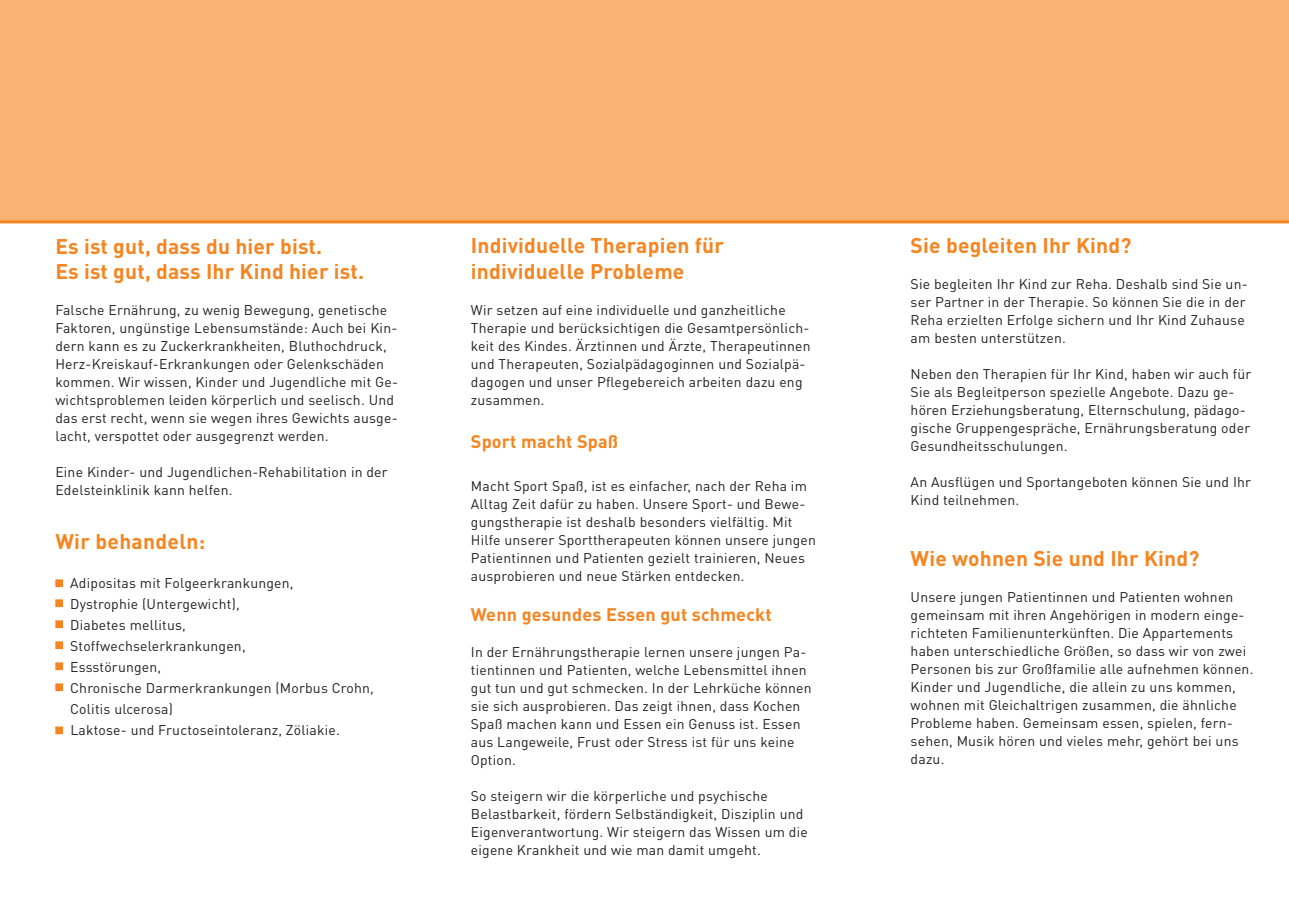
<style>
.page{position:relative;width:1289px;height:919px;background:#fff}
.page>*{position:absolute;margin:0;border:0;box-sizing:border-box;transform-origin:0 0}
.Kapitelüberschrift{font:700 21px/25.2px "DIN Pro DR Vp";letter-spacing:.01em;color:#f58520}
.Kapitelüberschrift-2{font:700 18px "DIN Pro DR Vp";letter-spacing:.01em;color:#f58520}
.Kapitelüberschrift-3{font:13.95px/18px "DIN Pro DR Vp";letter-spacing:.015em;color:#231f20}
</style>
<div class="page">
<svg style="left:55px;top:579px;width:8px;height:8px"></svg>
<svg style="left:55px;top:599px;width:8px;height:8px"></svg>
<svg style="left:55px;top:620px;width:8px;height:8px"></svg>
<svg style="left:55px;top:641px;width:8px;height:8px"></svg>
<svg style="left:55px;top:662px;width:8px;height:8px"></svg>
<svg style="left:55px;top:683px;width:8px;height:8px"></svg>
<svg style="left:55px;top:726px;width:8px;height:8px"></svg>
<div style="left:0;top:1px;width:1288px;height:220px;background:#fab171"></div>
<hr style="left:0;top:220px;width:1288px;height:3px;background:#f58520">
<p class="Kapitelüberschrift" style="left:55px;top:233px;width:310px">Es ist gut, dass du hier bist.<br>Es ist gut, dass Ihr Kind hier ist.</p>
<p class="Kapitelüberschrift-3" style="left:55px;top:301px;width:344px">Falsche Ernährung, zu wenig Bewegung, genetische Faktoren, ungünstige Lebensumstände: Auch bei Kin&shy;dern kann es zu Zuckerkrankheiten, Bluthochdruck, Herz-Kreiskauf-Erkrankungen oder Gelenkschäden kommen. Wir wissen, Kinder und Jugendliche mit Ge&shy;wichtsproblemen leiden körperlich und seelisch. Und das erst recht, wenn sie wegen ihres Gewichts ausge&shy;lacht, verspottet oder ausgegrenzt werden.</p>
<p class="Kapitelüberschrift-3" style="left:55px;top:463px;width:334px">Eine Kinder- und Jugendlichen-Rehabilitation in der<br>Edelsteinklinik kann helfen.</p>
<p class="Kapitelüberschrift" style="left:55px;top:528px;width:152px">Wir behandeln:</p>
<p class="Kapitelüberschrift-3" style="left:70px;top:574px;width:225px">Adipositas mit Folgeerkrankungen,</p>
<p class="Kapitelüberschrift-3" style="left:70px;top:595px;width:171px">Dystrophie (Untergewicht),</p>
<p class="Kapitelüberschrift-3" style="left:70px;top:616px;width:117px">Diabetes mellitus,</p>
<p class="Kapitelüberschrift-3" style="left:70px;top:637px;width:177px">Stoffwechselerkrankungen,</p>
<p class="Kapitelüberschrift-3" style="left:70px;top:658px;width:93px">Essstörungen,</p>
<p class="Kapitelüberschrift-3" style="left:70px;top:677px;width:305px;line-height:21px">Chronische Darmerkrankungen (Morbus Crohn,<br>Colitis ulcerosa)</p>
<p class="Kapitelüberschrift-3" style="left:70px;top:721px;width:271px">Laktose- und Fructoseintoleranz, Zöliakie.</p>
<p class="Kapitelüberschrift" style="left:471px;top:232px;width:254px">Individuelle Therapien für individuelle Probleme</p>
<p class="Kapitelüberschrift-3" style="left:471px;top:300px;width:341px">Wir setzen auf eine individuelle und ganzheitliche Therapie und berücksichtigen die Gesamtpersönlich&shy;keit des Kindes. Ärztinnen und Ärzte, Therapeutinnen und Therapeuten, Sozialpädagoginnen und Sozialpä&shy;dagogen und unser Pflegebereich arbeiten dazu eng zusammen.</p>
<p class="Kapitelüberschrift-2" style="left:471px;top:429px;width:149px">Sport macht Spaß</p>
<p class="Kapitelüberschrift-3" style="left:471px;top:476px;width:346px">Macht Sport Spaß, ist es einfacher, nach der Reha im Alltag Zeit dafür zu haben. Unsere Sport- und Bewe&shy;gungstherapie ist deshalb besonders vielfältig. Mit Hilfe unserer Sporttherapeuten können unsere jungen Patientinnen und Patienten gezielt trainieren, Neues ausprobieren und neue Stärken entdecken.</p>
<p class="Kapitelüberschrift-2" style="left:471px;top:602px;width:302px">Wenn gesundes Essen gut schmeckt</p>
<p class="Kapitelüberschrift-3" style="left:471px;top:642px;width:342px">In der Ernährungstherapie lernen unsere jungen Pa&shy;tientinnen und Patienten, welche Lebensmittel ihnen gut tun und gut schmecken. In der Lehrküche können sie sich ausprobieren. Das zeigt ihnen, dass Kochen Spaß machen kann und Essen ein Genuss ist. Essen aus Langeweile, Frust oder Stress ist für uns keine Option.</p>
<p class="Kapitelüberschrift-3" style="left:471px;top:786px;width:338px">So steigern wir die körperliche und psychische Belastbarkeit, fördern Selbständigkeit, Disziplin und Eigenverantwortung. Wir steigern das Wissen um die eigene Krankheit und wie man damit umgeht.</p>
<p class="Kapitelüberschrift" style="left:910px;top:232px;width:222px">Sie begleiten Ihr Kind?</p>
<p class="Kapitelüberschrift-3" style="left:910px;top:274px;width:338px">Sie begleiten Ihr Kind zur Reha. Deshalb sind Sie un&shy;ser Partner in der Therapie. So können Sie die in der Reha erzielten Erfolge sichern und Ihr Kind Zuhause am besten unterstützen.</p>
<p class="Kapitelüberschrift-3" style="left:910px;top:364px;width:342px">Neben den Therapien für Ihr Kind, haben wir auch für Sie als Begleitperson spezielle Angebote. Dazu ge&shy;hören Erziehungsberatung, Elternschulung, pädago&shy;gische Gruppengespräche, Ernährungsberatung oder Gesundheitsschulungen.</p>
<p class="Kapitelüberschrift-3" style="left:910px;top:472px;width:342px">An Ausflügen und Sportangeboten können Sie und Ihr<br>Kind teilnehmen.</p>
<p class="Kapitelüberschrift" style="left:910px;top:545px;width:290px">Wie wohnen Sie und Ihr Kind?</p>
<p class="Kapitelüberschrift-3" style="left:910px;top:587px;width:344px">Unsere jungen Patientinnen und Patienten wohnen gemeinsam mit ihren Angehörigen in modern einge&shy;richteten Familienunterkünften. Die Appartements haben unterschiedliche Größen, so dass wir von zwei Personen bis zur Großfamilie alle aufnehmen können.<br>Kinder und Jugendliche, die allein zu uns kommen, wohnen mit Gleichaltrigen zusammen, die ähnliche Probleme haben. Gemeinsam essen, spielen, fern&shy;sehen, Musik hören und vieles mehr, gehört bei uns dazu.</p>
</div>
